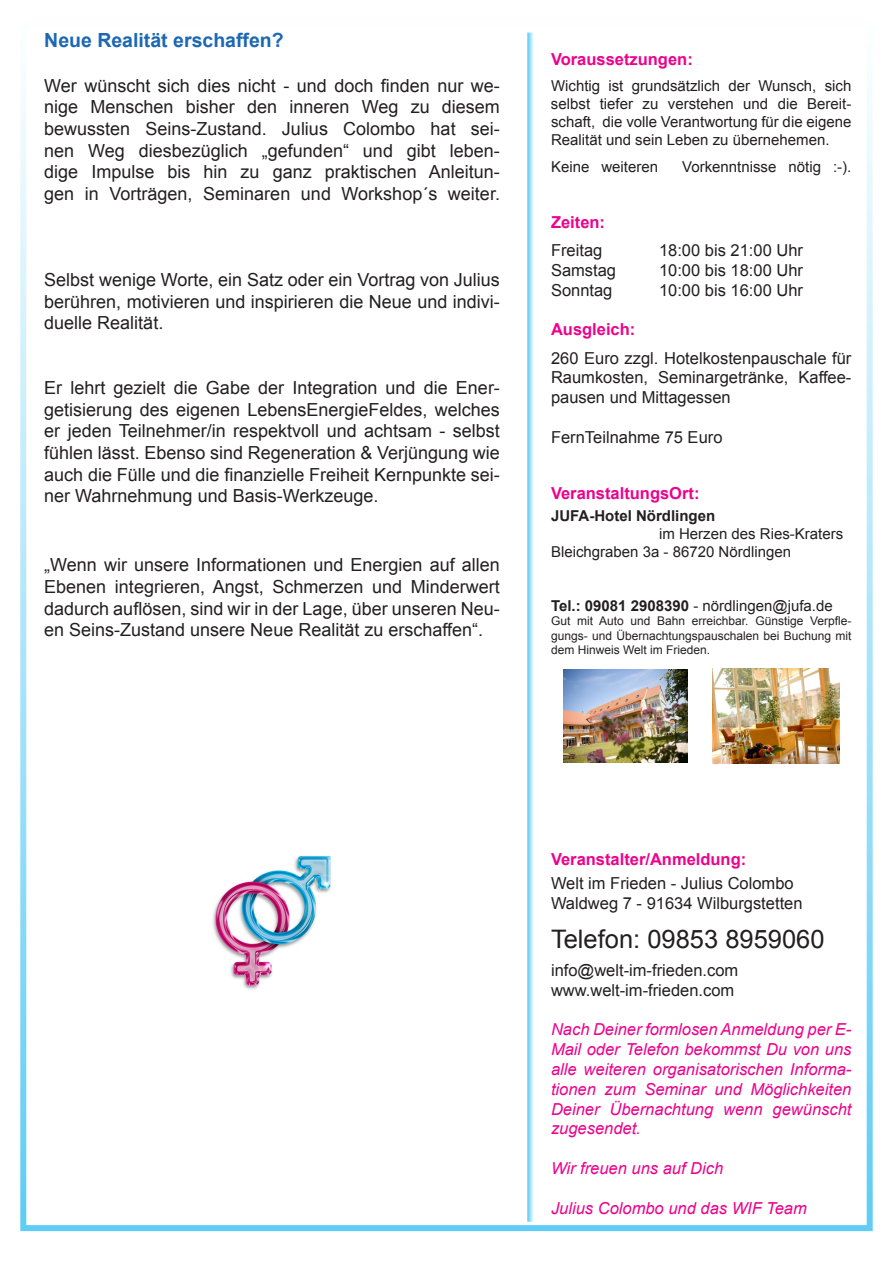
<style>
.page{position:relative;width:893px;height:1263px;background:#fff}
.page>*{position:absolute;margin:0;border:0;box-sizing:border-box;transform-origin:0 0}
.t1{font:25.5px "Arial";color:#231f20}
.t2{font:700 19.5px "Arial";color:#1c68b3}
.t3{font:18px/21.6px "Arial";color:#231f20;text-align:justify}
.t4{font:16.5px/19.8px "Arial";color:#231f20}
.t5{font:italic 16.5px/19.8px "Arial";color:#ed028c;text-align:justify}
.t6{font:700 16.5px "Arial";color:#ed028c}
.t7{font:15px/18px "Arial";color:#231f20;text-align:justify}
.t8{font:700 15px "Arial";color:#231f20}
.t9{font:12px/14.4px "Arial";color:#231f20;text-align:justify}
.s1{font-weight:700}
</style>
<div class="page">
<div style="left:20px;top:21px;width:853px;height:1210px;border:6px solid #5fcdf5"></div>
<svg style="left:527px;top:33px;width:6px;height:1189px"></svg>
<img style="left:563px;top:669px;width:124px;height:93px">
<img style="left:713px;top:668px;width:126px;height:95px">
<img style="left:212px;top:855px;width:119px;height:134px">
<p class="t2" style="left:44px;top:27px;width:241px">Neue Realität erschaffen?</p>
<p class="t3" style="left:44px;top:75px;width:457px">Wer wünscht sich dies nicht - und doch finden nur we&shy;nige Menschen bisher den inneren Weg zu diesem bewussten Seins-Zustand. Julius Colombo hat sei&shy;nen Weg diesbezüglich „gefunden“ und gibt leben&shy;dige Impulse bis hin zu ganz praktischen Anleitun&shy;gen in Vorträgen, Seminaren und Workshop´s weiter.</p>
<p class="t3" style="left:44px;top:269px;width:457px">Selbst wenige Worte, ein Satz oder ein Vortrag von Julius berühren, motivieren und inspirieren die Neue und indivi&shy;duelle Realität.</p>
<p class="t3" style="left:44px;top:377px;width:457px">Er lehrt gezielt die Gabe der Integration und die Ener&shy;getisierung des eigenen LebensEnergieFeldes, welches er jeden Teilnehmer/in respektvoll und achtsam - selbst fühlen lässt. Ebenso sind Regeneration &amp; Verjüngung wie auch die Fülle und die finanzielle Freiheit Kernpunkte sei&shy;ner Wahrnehmung und Basis-Werkzeuge.</p>
<p class="t3" style="left:44px;top:554px;width:457px">„Wenn wir unsere Informationen und Energien auf allen Ebenen integrieren, Angst, Schmerzen und Minderwert dadurch auflösen, sind wir in der Lage, über unseren Neu&shy;en Seins-Zustand unsere Neue Realität zu erschaffen“.</p>
<p class="t6" style="left:551px;top:48px;width:143px">Voraussetzungen:</p>
<p class="t7" style="left:551px;top:77px;width:302px">Wichtig ist grundsätzlich der Wunsch, sich selbst tiefer zu verstehen und die Bereit&shy;schaft, die volle Verantwortung für die eigene Realität und sein Leben zu übernehemen.</p>
<p class="t7" style="left:551px;top:158px;width:109px">Keine weiteren</p>
<p class="t7" style="left:682px;top:158px;width:171px">Vorkenntnisse nötig :-).</p>
<p class="t6" style="left:551px;top:211px;width:56px">Zeiten:</p>
<p class="t4" style="left:551px;top:240px;width:53px">Freitag</p>
<p class="t4" style="left:659px;top:240px;width:145px">18:00 bis 21:00 Uhr</p>
<p class="t4" style="left:551px;top:260px;width:67px">Samstag</p>
<p class="t4" style="left:659px;top:260px;width:145px">10:00 bis 18:00 Uhr</p>
<p class="t4" style="left:551px;top:280px;width:63px">Sonntag</p>
<p class="t4" style="left:659px;top:280px;width:145px">10:00 bis 16:00 Uhr</p>
<p class="t6" style="left:551px;top:318px;width:86px">Ausgleich:</p>
<p class="t4" style="left:551px;top:348px;width:302px;text-align:justify">260 Euro zzgl. Hotelkostenpauschale für Raumkosten, Seminargetränke, Kaffee&shy;pausen und Mittagessen</p>
<p class="t4" style="left:551px;top:427px;width:173px">FernTeilnahme 75 Euro</p>
<p class="t6" style="left:551px;top:482px;width:150px">VeranstaltungsOrt:</p>
<p class="t8" style="left:551px;top:505px;width:166px">JUFA-Hotel Nördlingen</p>
<p class="t7" style="left:551px;top:525px;width:294px;text-indent:108px">im Herzen des Ries-Kraters<br>Bleichgraben 3a - 86720 Nördlingen</p>
<p class="t7" style="left:551px;top:597px;width:283px"><span class="s1">Tel.: 09081 2908390</span> - nördlingen@jufa.de</p>
<p class="t9" style="left:551px;top:614px;width:302px">Gut mit Auto und Bahn erreichbar. Günstige Verpfle&shy;gungs- und Übernachtungspauschalen bei Buchung mit dem Hinweis Welt im Frieden.</p>
<p class="t6" style="left:551px;top:848px;width:197px">Veranstalter/Anmeldung:</p>
<p class="t4" style="left:551px;top:873px;width:253px">Welt im Frieden - Julius Colombo<br>Waldweg 7 - 91634 Wilburgstetten</p>
<h1 class="t1" style="left:551px;top:922px;width:275px">Telefon: 09853 8959060</h1>
<p class="t4" style="left:551px;top:960px;width:189px">info@welt-im-frieden.com www.welt-im-frieden.com</p>
<p class="t5" style="left:551px;top:1020px;width:302px">Nach Deiner formlosen Anmeldung per E-Mail oder Telefon bekommst Du von uns alle weiteren organisatorischen Informa&shy;tionen zum Seminar und Möglichkeiten Deiner Übernachtung wenn gewünscht zugesendet.</p>
<p class="t5" style="left:551px;top:1158px;width:174px">Wir freuen uns auf Dich</p>
<p class="t5" style="left:551px;top:1198px;width:257px">Julius Colombo und das WIF Team</p>
</div>
